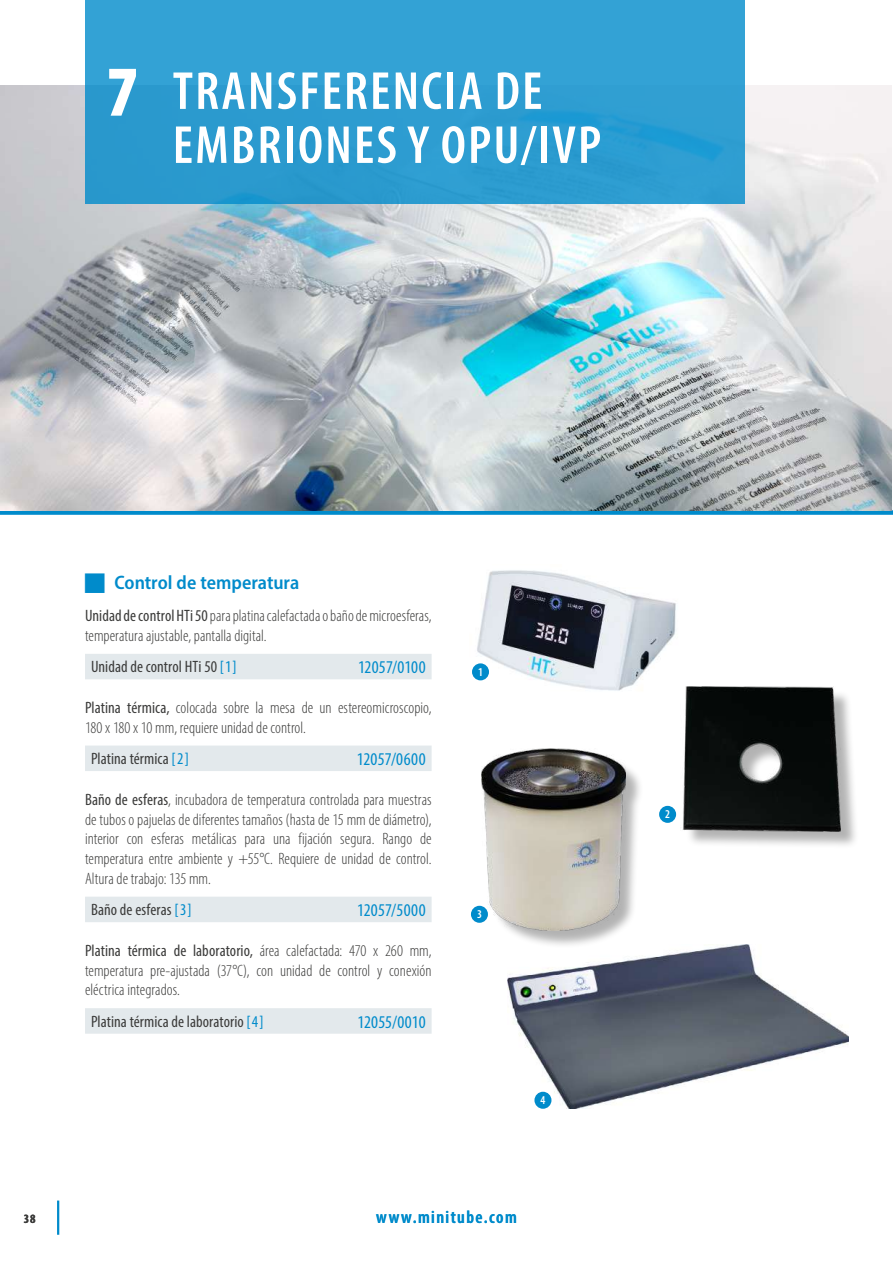
<style>
.page{position:relative;width:893px;height:1263px;background:#fff}
.page>*{position:absolute;margin:0;border:0;box-sizing:border-box;transform-origin:0 0}
.t1{font:600 condensed 54px/54px "Myriad Pro";letter-spacing:.04em;color:#fff}
.t2{font:600 semi-condensed 19.5px "Myriad Pro";color:#008bcb}
.t3{font:condensed 18px "Myriad Pro";letter-spacing:.015em;color:#008bcb}
.t4{font:600 condensed 18px "Myriad Pro";letter-spacing:.08em;color:#008bcb}
.t5{font:condensed 18px "Myriad Pro";letter-spacing:-.005em;color:#008bcb}
.t6{font:300 condensed 16.5px/19.8px "Myriad Pro";color:#3c3c3b}
.t7{font:condensed 16.5px "Myriad Pro";letter-spacing:.005em;color:#3c3c3b}
.t8{font:700 condensed 12.75px "Myriad Pro";color:#3c3c3b}
.t9{font:600 condensed 12px "Myriad Pro";color:#fff}
.s1{font-weight:900;font-size:72px}
.s2{font-weight:400}
.s3{color:#008bcb}
</style>
<div class="page">
<hr style="left:57px;top:1200px;width:2px;height:35px;background:#008bcb">
<div style="left:0;top:510px;width:893px;height:5px;background:#008bcb"></div>
<img style="left:0;top:85px;width:892px;height:425px">
<svg style="left:85px;top:654px;width:347px;height:380px"></svg>
<div style="left:85px;top:0;width:659px;height:204px;background:#2f9ed2"></div>
<img style="left:508px;top:944px;width:341px;height:165px">
<img style="left:472px;top:570px;width:204px;height:121px">
<div style="left:686px;top:689px;width:173px;height:160px;background:#000;opacity:.3"></div>
<img style="left:682px;top:687px;width:159px;height:144px">
<div style="left:484px;top:751px;width:159px;height:198px;background:#000;opacity:.3"></div>
<img style="left:482px;top:748px;width:143px;height:182px">
<div style="left:472px;top:663px;width:17px;height:17px;background:#008bcb;border-radius:50%"></div>
<div style="left:659px;top:806px;width:17px;height:17px;background:#008bcb;border-radius:50%"></div>
<div style="left:534px;top:1092px;width:17px;height:17px;background:#008bcb;border-radius:50%"></div>
<div style="left:471px;top:906px;width:17px;height:17px;background:#008bcb;border-radius:50%"></div>
<h1 class="t1" style="left:173px;top:63px;width:430px;text-indent:-66px"><span class="s1">7</span> TRANSFERENCIA DE<br>EMBRIONES Y OPU/IVP</h1>
<p class="t2" style="left:114px;top:570px;width:186px">Control de temperatura</p>
<p class="t6" style="left:85px;top:606px;width:348px"><span class="s2">Unidad de control HTi 50</span>para platina calefactada o baño de microesferas, temperatura ajustable, pantalla digital.</p>
<p class="t7" style="left:91px;top:657px;width:147px">Unidad de control HTi 50 <span class="s3">[1]</span></p>
<p class="t3" style="left:358px;top:656px;width:69px">12057/0100</p>
<p class="t6" style="left:85px;top:697px;width:348px"><span class="s2">Platina térmica,</span> colocada sobre la mesa de un estereomicroscopio,<br>180 x 180 x 10 mm, requiere unidad de control.</p>
<p class="t7" style="left:91px;top:748px;width:99px">Platina térmica <span class="s3">[2]</span></p>
<p class="t3" style="left:357px;top:748px;width:70px">12057/0600</p>
<p class="t6" style="left:85px;top:789px;width:348px;text-align:justify"><span class="s2">Baño de esferas</span>, incubadora de temperatura controlada para muestras de tubos o pajuelas de diferentes tamaños (hasta de 15 mm de diámetro), interior con esferas metálicas para una fijación segura. Rango de temperatura entre ambiente y +55°C. Requiere de unidad de control.<br>Altura de trabajo: 135 mm.</p>
<p class="t7" style="left:91px;top:900px;width:102px">Baño de esferas <span class="s3">[3]</span></p>
<p class="t3" style="left:357px;top:899px;width:70px">12057/5000</p>
<p class="t6" style="left:85px;top:940px;width:348px;text-align:justify"><span class="s2">Platina térmica de laboratorio,</span> área calefactada: 470 x 260 mm, temperatura pre-ajustada (37°C), con unidad de control y conexión eléctrica integrados.</p>
<p class="t7" style="left:91px;top:1011px;width:174px">Platina térmica de laboratorio <span class="s3">[4]</span></p>
<p class="t5" style="left:357px;top:1011px;width:70px">12055/0010</p>
<p class="t9" style="left:478px;top:664px;width:6px">1</p>
<p class="t9" style="left:477px;top:907px;width:6px">3</p>
<p class="t9" style="left:541px;top:1092px;width:6px">4</p>
<p class="t8" style="left:24px;top:1211px;width:13px">38</p>
<p class="t4" style="left:376px;top:1206px;width:142px">www.minitube.com</p>
<p class="t9" style="left:665px;top:807px;width:6px">2</p>
</div>
